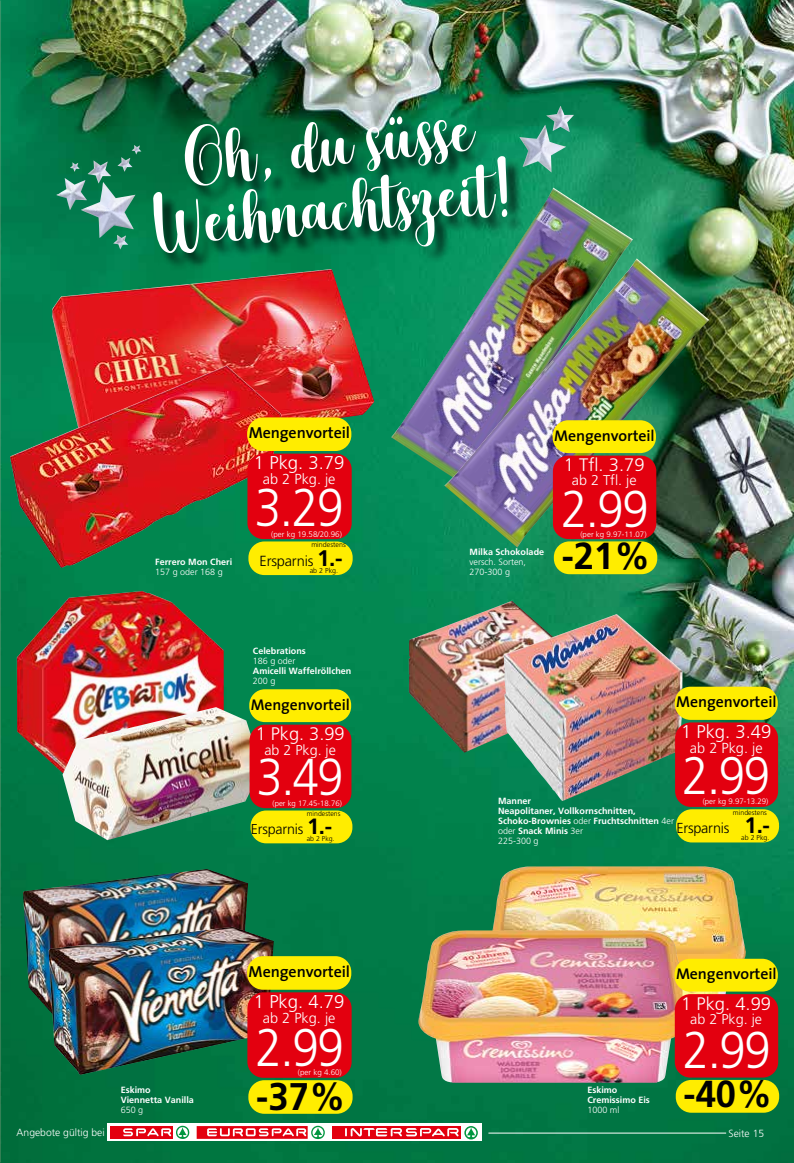
<style>
.page{position:relative;width:794px;height:1163px;background:#fff}
.page>*{position:absolute;margin:0;border:0;box-sizing:border-box;transform-origin:0 0}
.t1{font:61.8px/63px "Cherishing Moments";color:#fff;text-align:center}
.t2{font:300 53.2px "Frutiger";color:#fff;scale:.9 1}
.t3{font:300 53px "Frutiger";color:#fff;scale:.9 1}
.t4{font:300 52.8px "Frutiger";color:#fff;scale:.9 1}
.t5{font:300 52px "Frutiger";color:#fff;scale:.9 1}
.t6{font:300 51.8px "Frutiger";color:#fff;scale:.91 1}
.t7{font:700 38.5px "Frutiger";color:#000;scale:.95 1}
.t8{font:700 37.6px "Frutiger";color:#000;scale:.96 1}
.t9{font:300 18.5px "Frutiger";color:#fff}
.t10{font:300 18.2px "Frutiger";color:#fff}
.t11{font:300 18.1px "Frutiger";color:#fff}
.t12{font:600 16px "The Sans";letter-spacing:-.005em;color:#000}
.t13{font:600 15.8px "The Sans";letter-spacing:-.005em;color:#000}
.t14{font:600 15.6px "The Sans";letter-spacing:-.005em;color:#000}
.t15{font:300 14.6px "Frutiger";letter-spacing:-.015em;color:#000}
.t16{font:300 14.5px "Frutiger";color:#fff}
.t17{font:300 14.4px "Frutiger";letter-spacing:-.015em;color:#000}
.t18{font:300 14.3px "Frutiger";letter-spacing:-.015em;color:#000}
.t19{font:300 14.3px "Frutiger";color:#fff}
.t20{font:300 14.2px "Frutiger";color:#fff}
.t21{font:300 10.4px "Frutiger";color:#fff}
.t22{font:700 9px/10px "Frutiger";color:#fff}
.t23{font:300 9px/10px "Frutiger";color:#fff}
.t24{font:300 8px "Frutiger";color:#fff}
.t25{font:300 7.9px "Frutiger";color:#fff}
.t26{font:300 7.8px "Frutiger";color:#fff}
.t27{font:300 7.1px "Frutiger";color:#000}
.t28{font:300 7px "Frutiger";color:#000}
.s1{font-weight:700;font-size:22.5px}
.s2{font-weight:700;font-size:22.1px}
.s3{font-weight:300}
.s4{font-weight:700;font-size:22.3px}
</style>
<div class="page">
<img style="left:0;top:0;width:794px;height:1162px">
<img style="left:117px;top:157px;width:15px;height:15px">
<img style="left:113px;top:238px;width:15px;height:11px">
<svg style="left:70px;top:162px;width:10px;height:10px"></svg>
<svg style="left:132px;top:145px;width:9px;height:9px"></svg>
<img style="left:519px;top:106px;width:55px;height:66px">
<hr style="left:488px;top:1132px;width:238px;height:1px;background:#fff">
<svg style="left:108px;top:1123px;width:374px;height:17px"></svg>
<div style="left:110px;top:1125px;width:63px;height:13px;background:#e3000f"></div>
<svg style="left:123px;top:1125px;width:67px;height:13px"></svg>
<div style="left:197px;top:1125px;width:111px;height:13px;background:#e3000f"></div>
<svg style="left:207px;top:1125px;width:118px;height:14px"></svg>
<div style="left:332px;top:1125px;width:129px;height:13px;background:#e3000f"></div>
<svg style="left:464px;top:1125px;width:14px;height:14px"></svg>
<svg style="left:466px;top:1127px;width:10px;height:10px"></svg>
<svg style="left:345px;top:1128px;width:113px;height:8px"></svg>
<img style="left:391px;top:187px;width:242px;height:302px">
<img style="left:444px;top:258px;width:265px;height:289px">
<img style="left:52px;top:269px;width:322px;height:183px">
<img style="left:10px;top:365px;width:271px;height:202px">
<div style="left:247px;top:453px;width:105px;height:86px;background:#e3000f;border-radius:16px"></div>
<div style="left:248px;top:541px;width:105px;height:34px;background:#ffed00;border-radius:16px"></div>
<div style="left:247px;top:417px;width:104px;height:34px;background:#ffed00;border-radius:16px"></div>
<img style="left:488px;top:866px;width:258px;height:129px">
<img style="left:418px;top:930px;width:264px;height:152px">
<div style="left:675px;top:993px;width:103px;height:84px;background:#e3000f;border-radius:16px"></div>
<div style="left:676px;top:1079px;width:103px;height:33px;background:#ffed00;border-radius:16px"></div>
<div style="left:674px;top:958px;width:104px;height:33px;background:#ffed00;border-radius:16px"></div>
<div style="left:553px;top:455px;width:103px;height:84px;background:#e3000f;border-radius:16px"></div>
<div style="left:554px;top:541px;width:103px;height:33px;background:#ffed00;border-radius:16px"></div>
<div style="left:552px;top:420px;width:104px;height:33px;background:#ffed00;border-radius:16px"></div>
<img style="left:23px;top:868px;width:225px;height:148px">
<img style="left:49px;top:926px;width:225px;height:148px">
<div style="left:247px;top:992px;width:105px;height:85px;background:#e3000f;border-radius:16px"></div>
<div style="left:248px;top:1079px;width:104px;height:34px;background:#ffed00;border-radius:16px"></div>
<div style="left:247px;top:956px;width:104px;height:33px;background:#ffed00;border-radius:16px"></div>
<img style="left:17px;top:591px;width:207px;height:199px">
<img style="left:63px;top:707px;width:198px;height:133px">
<img style="left:56px;top:178px;width:79px;height:60px">
<img style="left:408px;top:600px;width:163px;height:152px">
<img style="left:503px;top:614px;width:179px;height:187px">
<div style="left:675px;top:722px;width:103px;height:84px;background:#e3000f;border-radius:16px"></div>
<div style="left:676px;top:809px;width:103px;height:33px;background:#ffed00;border-radius:16px"></div>
<div style="left:675px;top:686px;width:102px;height:33px;background:#ffed00;border-radius:16px"></div>
<div style="left:155px;top:119px;width:369px;height:151px;background:#000;opacity:.75"></div>
<img style="left:88px;top:160px;width:23px;height:23px">
<div style="left:249px;top:724px;width:102px;height:84px;background:#e3000f;border-radius:16px"></div>
<div style="left:250px;top:810px;width:102px;height:33px;background:#ffed00;border-radius:16px"></div>
<div style="left:249px;top:689px;width:102px;height:33px;background:#ffed00;border-radius:16px"></div>
<h1 class="t1" style="left:143px;top:124px;width:367px;rotate:-6deg">Oh, du süsse<br>Weihnachtszeit!</h1>
<p class="t22" style="left:155px;top:557px;width:79px">Ferrero Mon Cheri</p>
<p class="t23" style="left:155px;top:567px;width:69px">157 g oder 168 g</p>
<h3 class="t12" style="left:249px;top:419px;width:103px">Mengenvorteil</h3>
<h3 class="t9" style="left:254px;top:452px;width:92px">1 Pkg. 3.79</h3>
<h3 class="t16" style="left:263px;top:471px;width:74px">ab 2 Pkg. je</h3>
<h2 class="t2" style="left:255px;top:477px;width:100px">3.29</h2>
<p class="t24" style="left:271px;top:529px;width:72px">(per kg 19.58/20.96)</p>
<p class="t27" style="left:311px;top:540px;width:36px">mindestens</p>
<h3 class="t15" style="left:260px;top:552px;width:84px">Ersparnis <span class="s1">1.-</span></h3>
<p class="t27" style="left:310px;top:566px;width:30px">ab 2 Pkg.</p>
<p class="t22" style="left:253px;top:645px;width:55px">Celebrations</p>
<p class="t23" style="left:253px;top:655px;width:44px">186 g oder</p>
<p class="t22" style="left:253px;top:665px;width:100px">Amicelli Waffelröllchen</p>
<p class="t23" style="left:253px;top:675px;width:24px">200 g</p>
<h3 class="t14" style="left:251px;top:691px;width:101px">Mengenvorteil</h3>
<p class="t22" style="left:469px;top:547px;width:76px">Milka Schokolade</p>
<p class="t23" style="left:469px;top:557px;width:58px">versch. Sorten,<br>270-300 g</p>
<h3 class="t14" style="left:554px;top:422px;width:102px">Mengenvorteil</h3>
<h3 class="t11" style="left:564px;top:454px;width:82px">1 Tfl. 3.79</h3>
<h3 class="t20" style="left:572px;top:472px;width:66px">ab 2 Tfl. je</h3>
<h3 class="t6" style="left:561px;top:480px;width:98px">2.99</h3>
<p class="t26" style="left:580px;top:529px;width:68px">(per kg 9.97-11.07)</p>
<h3 class="t8" style="left:562px;top:533px;width:94px">-21%</h3>
<h3 class="t13" style="left:676px;top:689px;width:102px">Mengenvorteil</h3>
<p class="t22" style="left:121px;top:1084px;width:75px">Eskimo<br>Viennetta Vanilla</p>
<p class="t23" style="left:121px;top:1104px;width:24px">650 g</p>
<h3 class="t10" style="left:256px;top:723px;width:90px">1 Pkg. 3.99</h3>
<h3 class="t19" style="left:264px;top:741px;width:73px">ab 2 Pkg. je</h3>
<h3 class="t5" style="left:257px;top:747px;width:98px">3.49</h3>
<p class="t26" style="left:272px;top:798px;width:71px">(per kg 17.45-18.76)</p>
<p class="t28" style="left:307px;top:809px;width:35px">mindestens</p>
<h3 class="t18" style="left:251px;top:821px;width:83px">Ersparnis <span class="s2">1.-</span></h3>
<p class="t28" style="left:307px;top:834px;width:29px">ab 2 Pkg.</p>
<h3 class="t12" style="left:249px;top:958px;width:103px">Mengenvorteil</h3>
<h3 class="t9" style="left:254px;top:991px;width:92px">1 Pkg. 4.79</h3>
<h3 class="t16" style="left:263px;top:1009px;width:74px">ab 2 Pkg. je</h3>
<h3 class="t3" style="left:255px;top:1017px;width:100px">2.99</h3>
<p class="t24" style="left:298px;top:1067px;width:46px">(per kg 4.60)</p>
<h3 class="t7" style="left:256px;top:1073px;width:96px">-37%</h3>
<h3 class="t9" style="left:681px;top:721px;width:92px">1 Pkg. 3.49</h3>
<h3 class="t16" style="left:690px;top:739px;width:74px">ab 2 Pkg. je</h3>
<h3 class="t4" style="left:682px;top:746px;width:99px">2.99</h3>
<p class="t22" style="left:498px;top:795px;width:178px">Manner<br>Neapolitaner, Vollkornschnitten,<br>Schoko-Brownies <span class="s3">oder</span> Fruchtschnitten <span class="s3">4er oder</span> Snack Minis <span class="s3">3er<br>225-300 g</span></p>
<p class="t25" style="left:702px;top:797px;width:67px">(per kg 9.97-13.29)</p>
<p class="t28" style="left:733px;top:808px;width:36px">mindestens</p>
<h3 class="t17" style="left:676px;top:819px;width:95px">Ersparnis <span class="s4">1.-</span></h3>
<p class="t28" style="left:741px;top:833px;width:30px">ab 2 Pkg.</p>
<h3 class="t14" style="left:676px;top:960px;width:102px">Mengenvorteil</h3>
<h3 class="t11" style="left:681px;top:992px;width:91px">1 Pkg. 4.99</h3>
<h3 class="t20" style="left:690px;top:1010px;width:73px">ab 2 Pkg. je</h3>
<p class="t22" style="left:587px;top:1084px;width:64px">Eskimo<br>Cremissimo Eis</p>
<p class="t23" style="left:587px;top:1104px;width:34px">1000 ml</p>
<h3 class="t6" style="left:683px;top:1020px;width:98px">2.99</h3>
<h3 class="t8" style="left:683px;top:1071px;width:94px">-40%</h3>
<p class="t21" style="left:17px;top:1126px;width:90px">Angebote gültig bei</p>
<p class="t21" style="left:728px;top:1127px;width:37px">Seite 15</p>
</div>
